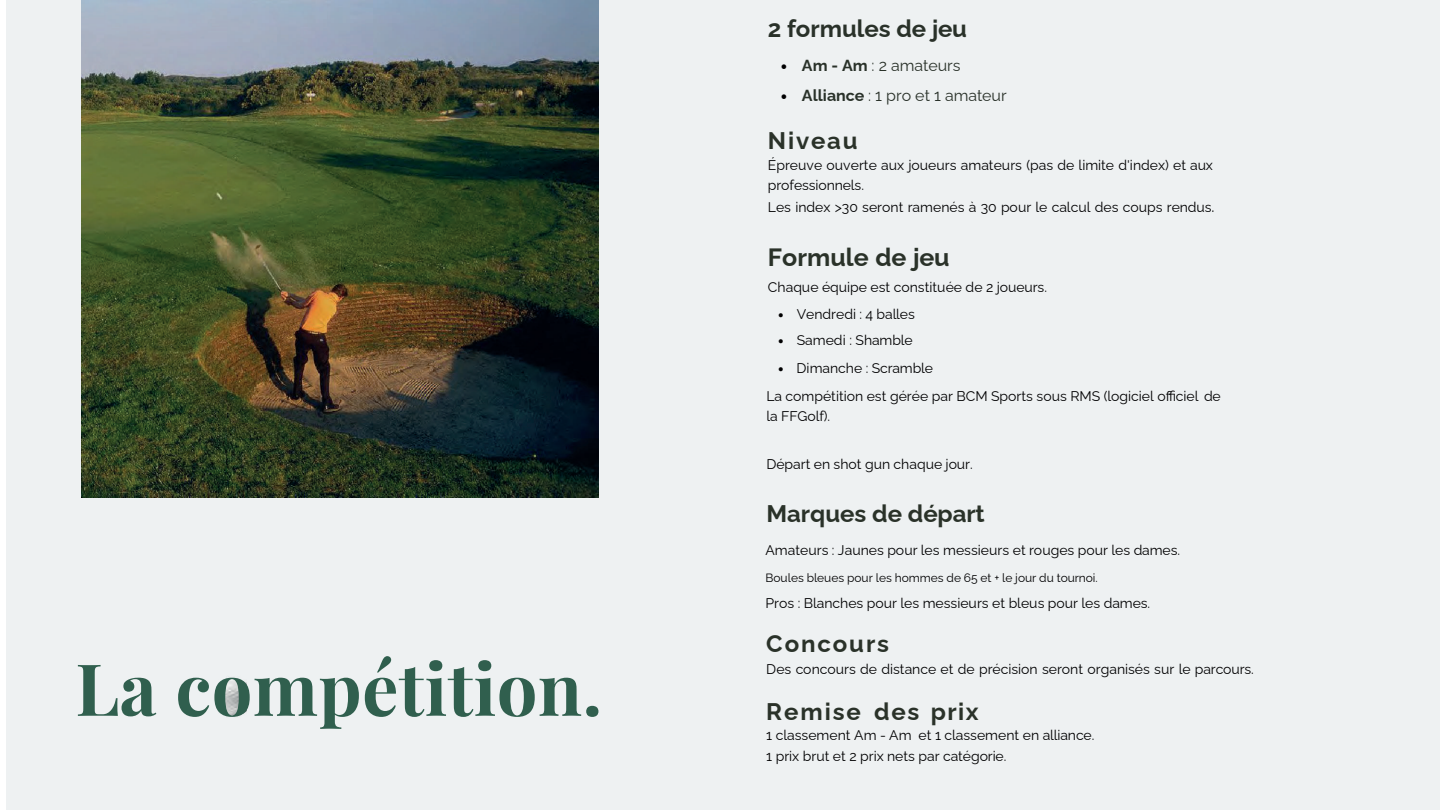
<style>
.page{position:relative;width:1440px;height:810px;background:#fff}
.page>*{position:absolute;margin:0;border:0;box-sizing:border-box;transform-origin:0 0}
.t1{font:700 72px "Playfair Display";letter-spacing:.005em;color:#305f4e}
.t2{font:700 25px "Raleway";color:#2a3229}
.t3{font:700 24px "Raleway";letter-spacing:.07em;color:#2a3229}
.t4{font:700 24px "Raleway";color:#2a3229}
.t5{font:700 24px "Raleway";color:#293129}
.t6{font:16px "Raleway";letter-spacing:-.005em;color:#293129}
.t7{font:14px/20.2px "Raleway";color:#000001}
.t8{font:12px "Raleway";color:#000001}
.s1{font-family:"Playfair Display";color:#000001}
.s2{font-weight:700}
.s3{font-size:16px}
.s4{font-family:"Playfair Display"}
</style>
<div class="page">
<div style="left:6px;top:0;width:1434px;height:810px;background:#eef1f2"></div>
<img style="left:218px;top:679px;width:29px;height:37px">
<img style="left:81px;top:0;width:517px;height:497px">
<h1 class="t1" style="left:75px;top:632px;width:528px">La compétition.</h1>
<h3 class="t5" style="left:768px;top:10px;width:201px">2 formules de jeu</h3>
<p class="t6" style="left:781px;top:53px;width:181px"><span class="s1">•</span> <span class="s2">Am - Am</span> : 2 amateurs</p>
<p class="t6" style="left:781px;top:83px;width:228px"><span class="s1">•</span> <span class="s2">Alliance</span> : 1 pro et 1 amateur</p>
<h3 class="t3" style="left:768px;top:122px;width:91px">Niveau</h3>
<p class="t7" style="left:768px;top:154px;width:446px">Épreuve ouverte aux joueurs amateurs (pas de limite d'index) et aux professionnels.</p>
<p class="t7" style="left:768px;top:196px;width:448px">Les index &gt;30 seront ramenés à 30 pour le calcul des coups rendus<span class="s3">.</span></p>
<h2 class="t2" style="left:768px;top:237px;width:183px">Formule de jeu</h2>
<p class="t7" style="left:768px;top:276px;width:281px">Chaque équipe est constituée de 2 joueurs.</p>
<p class="t7" style="left:778px;top:303px;width:138px"><span class="s4">•</span> Vendredi : 4 balles</p>
<p class="t7" style="left:778px;top:329px;width:136px"><span class="s4">•</span> Samedi : Shamble</p>
<p class="t7" style="left:766px;top:353px;width:456px;line-height:28.1px;text-indent:12px"><span class="s4">•</span> Dimanche : Scramble<br>La compétition est gérée par BCM Sports sous RMS (logiciel officiel de</p>
<p class="t7" style="left:766px;top:405px;width:65px">la FFGolf).</p>
<p class="t7" style="left:766px;top:453px;width:208px">Départ en shot gun chaque jour.</p>
<h3 class="t4" style="left:766px;top:495px;width:220px">Marques de départ</h3>
<p class="t7" style="left:766px;top:539px;width:416px">Amateurs : Jaunes pour les messieurs et rouges pour les dames.</p>
<p class="t8" style="left:766px;top:568px;width:334px">Boules bleues pour les hommes de 65 et + le jour du tournoi.</p>
<p class="t7" style="left:766px;top:592px;width:386px">Pros : Blanches pour les messieurs et bleus pour les dames.</p>
<h3 class="t3" style="left:766px;top:625px;width:124px">Concours</h3>
<p class="t7" style="left:766px;top:658px;width:489px">Des concours de distance et de précision seront organisés sur le parcours.</p>
<h3 class="t3" style="left:766px;top:692px;width:214px">Remise des prix</h3>
<p class="t7" style="left:766px;top:723px;width:330px;line-height:21.1px">1 classement Am - Am et 1 classement en alliance.<br>1 prix brut et 2 prix nets par catégorie.</p>
</div>
